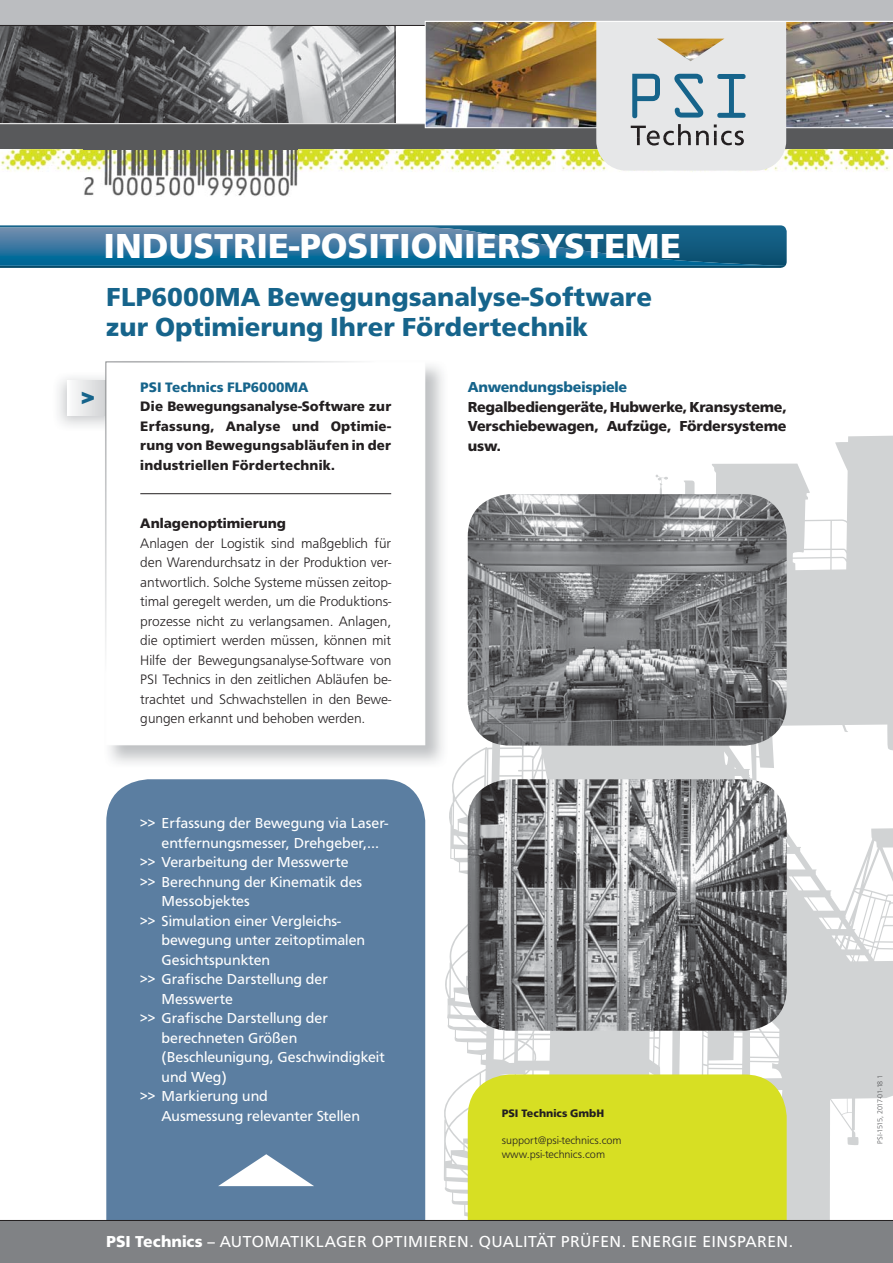
<style>
.page{position:relative;width:893px;height:1263px;background:#fff}
.page>*{position:absolute;margin:0;border:0;box-sizing:border-box;transform-origin:0 0}
.t1{font:700 36px "Frutus T";color:#fff}
.t2{font:700 27px/30px "Frutus T";color:#16648b}
.t3{font:900 23.85px "Helvetica Neue";color:#16648b}
.t4{font:16.5px "Frutus T";letter-spacing:.03em;color:#fff}
.t5{font:15px "Frutus T";color:#fff}
.t6{font:700 15px/19.5px "Frutus T";letter-spacing:-.015em;color:#231f20;text-align:justify}
.t7{font:700 15px "Frutus T";letter-spacing:-.01em;color:#16648b}
.t8{font:300 14.25px/19.5px "Frutus T";letter-spacing:-.005em;color:#231f20;text-align:justify}
.t9{font:700 14.25px/19.5px "Frutus T";letter-spacing:.01em;color:#231f20;text-align:justify}
.t10{font:700 14.25px "Frutus T";color:#16648b}
.t11{font:300 11.25px/13.5px "Frutus T";color:#231f20}
.t12{font:700 11.25px "Frutus T";color:#231f20}
.t13{font:300 7.5px "Frutus T";letter-spacing:-.05em;color:#58595b}
.s1{font-weight:700}
</style>
<div class="page">
<div style="left:106px;top:779px;width:319px;height:441px;background:#5b7ea1"></div>
<svg style="left:218px;top:1154px;width:96px;height:32px"></svg>
<svg style="left:0;top:225px;width:787px;height:43px;background:#2b6a89"></svg>
<img style="left:0;top:227px;width:785px;height:39px">
<svg style="left:70px;top:381px;width:34px;height:35px"></svg>
<img style="left:104px;top:365px;width:339px;height:398px">
<img style="left:104px;top:381px;width:1px;height:35px">
<div style="left:106px;top:362px;width:319px;height:383px;background:#fff"></div>
<div style="left:105px;top:361px;width:320px;height:384px;border:1px solid #fff"></div>
<svg style="left:437px;top:429px;width:456px;height:791px"></svg>
<img style="left:468px;top:494px;width:319px;height:252px;border-radius:43px">
<img style="left:468px;top:779px;width:319px;height:252px;border-radius:43px">
<div style="left:468px;top:1074px;width:319px;height:146px;background:#d7df23"></div>
<img style="left:0;top:149px;width:890px;height:23px">
<svg style="left:0;top:26px;width:395px;height:97px;background:#7a7b7c"></svg>
<div style="left:0;top:124px;width:893px;height:25px;background:#58595b"></div>
<div style="left:0;top:0;width:893px;height:26px;background:#bbbdc0"></div>
<hr style="left:0;top:25px;width:893px;height:1px;background:#231f20">
<img style="left:425px;top:22px;width:468px;height:106px">
<img style="left:84px;top:149px;width:214px;height:47px">
<svg style="left:596px;top:22px;width:190px;height:149px;background:#d5d9d9"></svg>
<hr style="left:425px;top:21px;width:468px;height:1px;background:#fff">
<hr style="left:140px;top:493px;width:251px;height:1px;background:#231f20">
<div style="left:0;top:1220px;width:893px;height:43px;background:#808285"></div>
<hr style="left:0;top:1220px;width:893px;height:1px;background:#231f20">
<h1 class="t1" style="left:104px;top:230px;width:579px">INDUSTRIE-POSITIONIERSYSTEME</h1>
<h2 class="t2" style="left:106px;top:283px;width:547px">FLP6000MA Bewegungsanalyse-Software zur Optimierung Ihrer Fördertechnik</h2>
<h3 class="t3" style="left:81px;top:387px;width:16px">&gt;</h3>
<p class="t10" style="left:140px;top:380px;width:170px">PSI Technics FLP6000MA</p>
<p class="t9" style="left:140px;top:397px;width:253px">Die Bewegungsanalyse-Software zur Erfassung, Analyse und Optimie&shy;rung von Bewegungsabläufen in der industriellen Fördertechnik.</p>
<p class="t7" style="left:468px;top:380px;width:161px">Anwendungsbeispiele</p>
<p class="t6" style="left:468px;top:398px;width:320px">Regalbediengeräte, Hubwerke, Kransysteme, Verschiebewagen, Aufzüge, Fördersysteme usw.</p>
<p class="t9" style="left:140px;top:514px;width:147px">Anlagenoptimierung</p>
<p class="t8" style="left:140px;top:534px;width:252px">Anlagen der Logistik sind maßgeblich für den Warendurchsatz in der Produktion ver&shy;antwortlich. Solche Systeme müssen zeitop&shy;timal geregelt werden, um die Produktions&shy;prozesse nicht zu verlangsamen. Anlagen, die optimiert werden müssen, können mit Hilfe der Bewegungsanalyse-Software von PSI Technics in den zeitlichen Abläufen be&shy;trachtet und Schwachstellen in den Bewe&shy;gungen erkannt und behoben werden.</p>
<p class="t5" style="left:140px;top:816px;width:249px">&gt;&gt; Erfassung der Bewegung via Laser-</p>
<p class="t5" style="left:162px;top:835px;width:219px">entfernungsmesser, Drehgeber,...</p>
<p class="t5" style="left:140px;top:855px;width:210px">&gt;&gt; Verarbeitung der Messwerte</p>
<p class="t5" style="left:140px;top:874px;width:223px">&gt;&gt; Berechnung der Kinematik des</p>
<p class="t5" style="left:162px;top:894px;width:90px">Messobjektes</p>
<p class="t5" style="left:140px;top:913px;width:202px">&gt;&gt; Simulation einer Vergleichs-</p>
<p class="t5" style="left:162px;top:933px;width:205px">bewegung unter zeitoptimalen</p>
<p class="t5" style="left:162px;top:952px;width:110px">Gesichtspunkten</p>
<p class="t5" style="left:140px;top:972px;width:189px">&gt;&gt; Grafische Darstellung der</p>
<p class="t5" style="left:162px;top:991px;width:73px">Messwerte</p>
<p class="t5" style="left:140px;top:1011px;width:189px">&gt;&gt; Grafische Darstellung der</p>
<p class="t5" style="left:162px;top:1030px;width:137px">berechneten Größen</p>
<p class="t5" style="left:162px;top:1050px;width:225px">(Beschleunigung, Geschwindigkeit</p>
<p class="t5" style="left:162px;top:1069px;width:67px">und Weg)</p>
<p class="t5" style="left:140px;top:1089px;width:129px">&gt;&gt; Markierung und</p>
<p class="t5" style="left:162px;top:1108px;width:200px">Ausmessung relevanter Stellen</p>
<p class="t12" style="left:502px;top:1108px;width:104px">PSI Technics GmbH</p>
<p class="t11" style="left:502px;top:1134px;width:121px">support@psi-technics.com www.psi-technics.com</p>
<p class="t4" style="left:106px;top:1233px;width:688px"><span class="s1">PSI Technics</span> – AUTOMATIKLAGER OPTIMIEREN. QUALITÄT PRÜFEN. ENERGIE EINSPAREN.</p>
<p class="t13" style="left:876px;top:1143px;width:70px;rotate:-90deg">PSI-1515, 2017-01-18 1</p>
</div>
